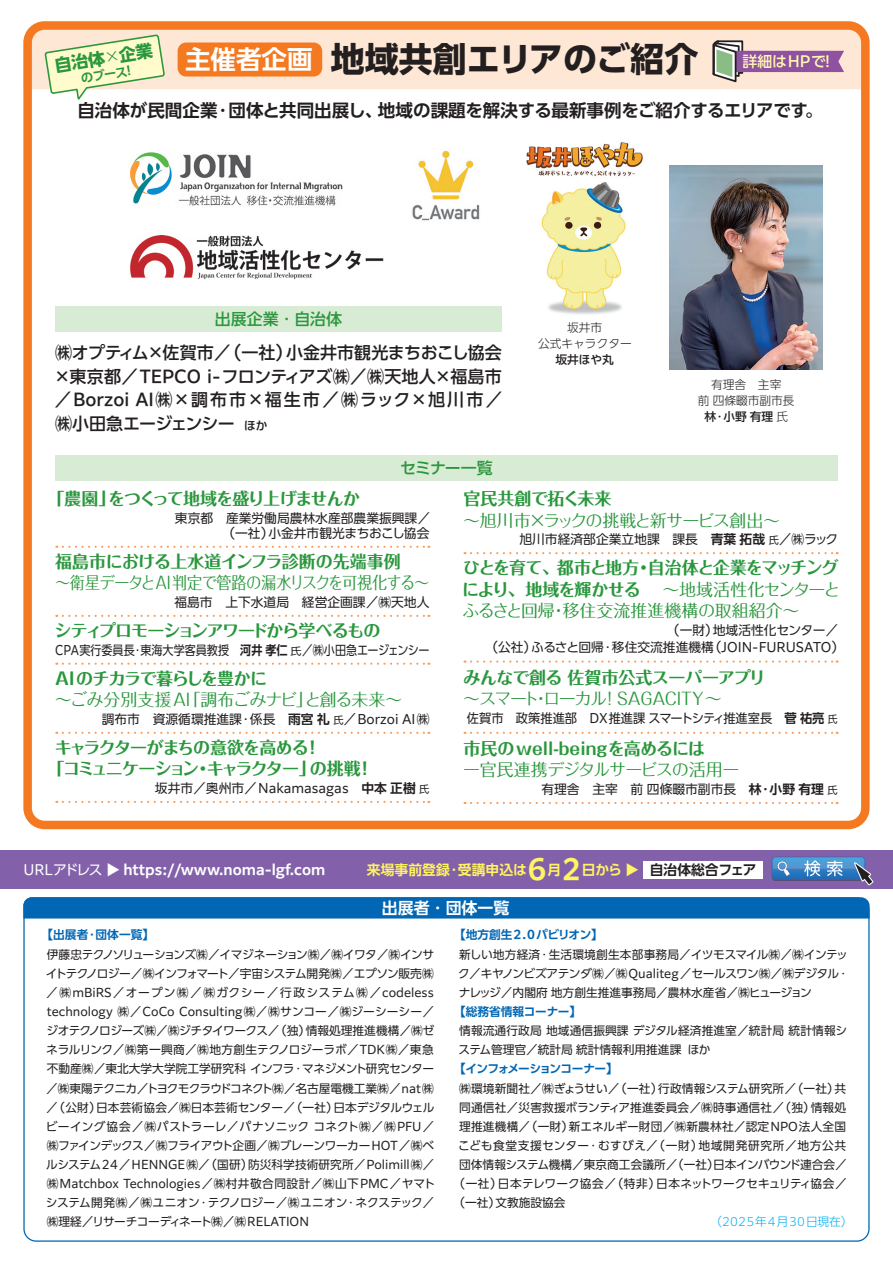
<style>
.page{position:relative;width:893px;height:1263px;background:#fff}
.page>*{position:absolute;margin:0;border:0;box-sizing:border-box;transform-origin:0 0}
.t1{font:700 34.05px "PUD Shin Go Pr 6 N";color:#231f20}
.t2{font:700 17.55px "PUD Shin Go Pr 6 N De";color:#231f20}
.t3{font:500 16.95px/23.4px "PUD Shin Go Pr 6 N";color:#231f20;text-align:justify}
.t4{font:700 16.95px/21.3px "Folk Pro";letter-spacing:-.05em;color:#2a973d}
.t5{font:16.95px/21.3px "Folk Pro";color:#2a973d}
.t6{font:16.95px "Folk Pro";letter-spacing:-.025em;color:#2a973d}
.t7{font:700 16.95px/21.3px "Folk Pro";letter-spacing:-.07em;color:#2a973d}
.t8{font:16.95px "Folk Pro";letter-spacing:-.025em;color:#2a973d;scale:.89 1}
.t9{font:700 16.95px "Folk Pro";letter-spacing:-.01em;color:#2a973d}
.t10{font:16.95px "Folk Pro";letter-spacing:-.045em;color:#2a973d}
.t11{font:700 16.95px "Folk Pro";color:#2a973d}
.t12{font:700 16.95px "Folk Pro";letter-spacing:-.03em;color:#2a973d}
.t13{font:700 16.95px "Folk Pro";letter-spacing:-.015em;color:#2a973d}
.t14{font:700 16.95px "PUD Shin Go Pr 6 N";color:#2a973d}
.t15{font:500 15.9px "PUD Shin Go Pr 6 N";color:#2a973d}
.t16{font:700 15.9px "PUD Shin Go Pr 6 N De";color:#fff}
.t17{font:500 14.85px "PUD Shin Go Pr 6 N";color:#fff8ae}
.t18{font:700 13.8px "PUD Shin Go Pr 6 N De";color:#fff}
.t19{font:700 13.8px "PUD Shin Go Pr 6 N De";color:#fff461}
.t20{font:12.75px/14.9px "PUD Shin Go Pr 6 N";color:#231f20;text-align:right}
.t21{font:12.75px "PUD Shin Go Pr 6 N";color:#231f20;scale:.87 1}
.t22{font:12.75px "PUD Shin Go Pr 6 N";color:#231f20;scale:.96 1}
.t23{font:700 12.3px "PUD Shin Go Pr 6 N De";color:#2a973d}
.t24{font:11.7px/19.2px "PUD Shin Go Pr 6 N";color:#231f20}
.t25{font:11.7px "PUD Shin Go Pr 6 N";letter-spacing:.055em;color:#231f20}
.t26{font:300 11.7px/15.9px "PUD Shin Go Pr 6 N";color:#231f20;text-align:center}
.t27{font:700 11.7px "PUD Shin Go Pr 6 N De";color:#0166b3}
.t28{font:700 11.7px "PUD Shin Go Pr 6 N De";letter-spacing:-.065em;color:#0166b3}
.t29{font:300 11.7px "PUD Shin Go Pr 6 N";letter-spacing:.02em;color:#00aeef}
.t30{font:700 11.7px "PUD Shin Go Pr 6 N De";letter-spacing:-.025em;color:#0166b3}
.t31{font:500 11.7px "PUD Shin Go Pr 6 N";color:#231f20}
.s1{font-weight:300}
.s2{font-family:"PUD Shin Go Pr 6 N De";font-size:25.5px;color:#fff}
.s3{font-size:11.7px}
.s4{font-weight:500}
.s5{font-family:"PUD Shin Go Pr 6 N De";font-weight:700}
.s6{font-size:10.2px}
.s7{font-family:"PUD Shin Go Pr 6 N";font-weight:400}
.s8{font-family:"PUD Shin Go Pr 6 N"}
.s9{font-size:27.6px}
.s10{color:#231f20}
</style>
<div class="page">
<div style="left:33px;top:31px;width:827px;height:58px;background:#fee7d4"></div>
<div style="left:23px;top:21px;width:847px;height:808px;border:9px solid #f47921;border-radius:17px"></div>
<svg style="left:23px;top:918px;width:847px;height:324px"></svg>
<div style="left:23px;top:897px;width:847px;height:21px;background:#0166b3"></div>
<div style="left:0;top:850px;width:893px;height:39px;background:#8361aa"></div>
<svg style="left:772px;top:857px;width:101px;height:28px"></svg>
<img style="left:526px;top:142px;width:117px;height:172px">
<svg style="left:63px;top:546px;width:366px;height:2px"></svg>
<svg style="left:63px;top:615px;width:366px;height:2px"></svg>
<svg style="left:63px;top:663px;width:366px;height:2px"></svg>
<svg style="left:63px;top:732px;width:366px;height:2px"></svg>
<svg style="left:63px;top:801px;width:366px;height:2px"></svg>
<div style="left:643px;top:861px;width:119px;height:17px;background:#fff"></div>
<svg style="left:465px;top:552px;width:373px;height:2px"></svg>
<svg style="left:465px;top:660px;width:373px;height:3px"></svg>
<svg style="left:465px;top:732px;width:373px;height:2px"></svg>
<svg style="left:465px;top:802px;width:373px;height:2px"></svg>
<div style="left:178px;top:43px;width:144px;height:34px;background:#f47921;border-radius:9px"></div>
<div style="left:55px;top:455px;width:783px;height:25px;background:#d8ebd4"></div>
<div style="left:55px;top:306px;width:447px;height:26px;background:#d8ebd4"></div>
<svg style="left:45px;top:34px;width:120px;height:66px;background:#f1f0cc"></svg>
<svg style="left:711px;top:39px;width:133px;height:45px;background:#c0a2b4"></svg>
<img style="left:130px;top:152px;width:212px;height:54px">
<img style="left:412px;top:150px;width:68px;height:71px">
<img style="left:130px;top:235px;width:254px;height:45px">
<img style="left:670px;top:166px;width:153px;height:204px">
<h3 class="t14" style="left:53px;top:56px;width:101px;rotate:-9deg">自治体<span class="s1">×</span>企業</h3>
<p class="t23" style="left:80px;top:72px;width:56px;rotate:-9deg">のブース！</p>
<h1 class="t1" style="left:185px;top:41px;width:515px"><span class="s2">主催者企画</span> 地域共創エリアのご紹介</h1>
<p class="t17" style="left:742px;top:53px;width:94px">詳細はHPで！</p>
<h2 class="t2" style="left:77px;top:101px;width:747px">自治体が民間企業・団体と共同出展し、地域の課題を解決する最新事例をご紹介するエリアです。</h2>
<h3 class="t15" style="left:215px;top:310px;width:129px">出展企業・自治体</h3>
<h3 class="t3" style="left:54px;top:342px;width:450px">㈱オプティム×佐賀市／（一社）小金井市観光まちおこし協会×東京都／TEPCO i-フロンティアズ㈱／㈱天地人×福島市／Borzoi AI㈱×調布市×福生市／㈱ラック×旭川市／㈱小田急エージェンシー <span class="s3">ほか</span></h3>
<h3 class="t15" style="left:400px;top:459px;width:94px">セミナー一覧</h3>
<p class="t26" style="left:538px;top:320px;width:95px">坂井市<br>公式キャラクター</p>
<p class="t31" style="left:555px;top:353px;width:60px">坂井ほや丸</p>
<p class="t26" style="left:698px;top:377px;width:98px">有理舎　主宰<br>前 四條畷市副市長<span class="s4">林・小野 有理</span>氏</p>
<h3 class="t4" style="left:47px;top:486px;width:314px">「農園」をつくって地域を盛り上げませんか</h3>
<p class="t20" style="left:175px;top:511px;width:257px">東京都　産業労働局農林水産部農業振興課／（一社）小金井市観光まちおこし協会</p>
<h3 class="t9" style="left:55px;top:547px;width:347px">福島市における上水道インフラ診断の先端事例</h3>
<h3 class="t8" style="left:55px;top:569px;width:422px">～衛星データとAI判定で管路の漏水リスクを可視化する～</h3>
<p class="t20" style="left:174px;top:595px;width:257px">福島市　上下水道局　経営企画課／㈱天地人</p>
<h3 class="t4" style="left:55px;top:618px;width:328px">シティプロモーションアワードから学べるもの</h3>
<p class="t21" style="left:55px;top:643px;width:432px">CPA実行委員長・東海大学客員教授　<span class="s5">河井 孝仁</span><span class="s6">氏</span>／㈱小田急エージェンシー</p>
<h3 class="t4" style="left:55px;top:666px;width:213px">AIのチカラで暮らしを豊かに</h3>
<h3 class="t6" style="left:55px;top:685px;width:349px">～ごみ分別支援AI「調布ごみナビ」と創る未来～</h3>
<p class="t20" style="left:102px;top:712px;width:329px">調布市　資源循環推進課・係長　<span class="s5">雨宮 礼</span><span class="s6">氏</span>／Borzoi AI㈱</p>
<h3 class="t7" style="left:47px;top:735px;width:322px;text-indent:7px">キャラクターがまちの意欲を高める!<br>「コミュニケーション・キャラクター」の挑戦 !</h3>
<p class="t20" style="left:155px;top:781px;width:276px">坂井市／奥州市／Nakamasagas　<span class="s5">中本 正樹</span><span class="s6">氏</span></p>
<h3 class="t13" style="left:463px;top:484px;width:150px">官民共創で拓く未来</h3>
<h3 class="t10" style="left:463px;top:506px;width:318px">～旭川市×ラックの挑戦と新サービス創出～</h3>
<p class="t20" style="left:519px;top:532px;width:320px">旭川市経済部企業立地課　課長　<span class="s5">青葉 拓哉</span><span class="s6">氏</span>／㈱ラック</p>
<h3 class="t4" style="left:462px;top:555px;width:378px">ひとを育て、都市と地方・自治体と企業をマッチングにより、地域を輝かせる</h3>
<h3 class="t5" style="left:462px;top:576px;width:380px;text-indent:200px">～地域活性化センターとふるさと回帰・移住交流推進機構の取組紹介～</h3>
<p class="t20" style="left:485px;top:622px;width:360px;line-height:17px;text-align:left;text-indent:182px">（一財）地域活性化センター／（公社）ふるさと回帰・移住交流推進機構（JOIN-FURUSATO）</p>
<h3 class="t12" style="left:463px;top:663px;width:304px">みんなで創る 佐賀市公式スーパーアプリ</h3>
<h3 class="t5" style="left:463px;top:686px;width:260px">～スマート・ローカル! SAGACITY～</h3>
<p class="t22" style="left:467px;top:711px;width:388px">佐賀市　政策推進部　DX推進課 スマートシティ推進室長　<span class="s5">菅 祐亮</span><span class="s6">氏</span></p>
<h3 class="t11" style="left:463px;top:734px;width:243px">市民のwell-beingを高めるには</h3>
<h3 class="t6" style="left:463px;top:756px;width:278px">ー官民連携デジタルサービスの活用ー</h3>
<p class="t20" style="left:541px;top:782px;width:298px">有理舎　主宰　前 四條畷市副市長　<span class="s5">林・小野 有理</span><span class="s6">氏</span></p>
<p class="t18" style="left:23px;top:862px;width:303px"><span class="s7">URLアドレス</span> <span class="s8">▶</span> https://www.noma-lgf.com</p>
<p class="t19" style="left:367px;top:862px;width:391px">来場事前登録・受講申込は<span class="s9">6</span>月<span class="s9">2</span>日から ▶ <span class="s10">自治体総合フェア</span></p>
<h3 class="t16" style="left:382px;top:899px;width:129px">出展者・団体一覧</h3>
<p class="t30" style="left:42px;top:928px;width:114px">【出展者・団体一覧】</p>
<p class="t24" style="left:46px;top:945px;width:391px">伊藤忠テクノソリューションズ㈱／イマジネーション㈱／㈱イワタ／㈱インサイトテクノロジー／㈱インフォマート／宇宙システム開発㈱／エプソン販売㈱／㈱mBiRS／オープン㈱／㈱ガクシー／行政システム㈱／codeless technology ㈱／CoCo Consulting㈱／㈱サンコー／㈱ジーシーシー／ジオテクノロジーズ㈱／㈱ジチタイワークス／（独）情報処理推進機構／㈱ゼネラルリンク／㈱第一興商／㈱地方創生テクノロジーラボ／TDK㈱／東急不動産㈱／東北大学大学院工学研究科 インフラ・マネジメント研究センター／㈱東陽テクニカ／トヨクモクラウドコネクト㈱／名古屋電機工業㈱／nat㈱／（公財）日本芸術協会／㈱日本芸術センター／（一社）日本デジタルウェルビーイング協会／㈱パストラーレ／パナソニック コネクト㈱／㈱PFU／㈱ファインデックス／㈱フライアウト企画／㈱ブレーンワーカーHOT／㈱ベルシステム24／HENNGE㈱／（国研）防災科学技術研究所／Polimill㈱／㈱Matchbox Technologies／㈱村井敬合同設計／㈱山下PMC／ヤマトシステム開発㈱／㈱ユニオン・テクノロジー／㈱ユニオン・ネクステック／㈱理経／リサーチコーディネート㈱／㈱RELATION</p>
<p class="t27" style="left:454px;top:928px;width:150px">【地方創生2.0パビリオン】</p>
<p class="t24" style="left:458px;top:945px;width:393px;text-align:justify">新しい地方経済・生活環境創生本部事務局／イツモスマイル㈱／㈱インテック／キヤノンビズアテンダ㈱／㈱Qualiteg／セールスワン㈱／㈱デジタル・ナレッジ／内閣府 地方創生推進事務局／農林水産省／㈱ヒュージョン</p>
<p class="t27" style="left:454px;top:1005px;width:128px">【総務省情報コーナー】</p>
<p class="t24" style="left:458px;top:1021px;width:390px">情報流通行政局 地域通信振興課 デジタル経済推進室／統計局 統計情報システム管理官／統計局 統計情報利用推進課 ほか</p>
<p class="t28" style="left:454px;top:1062px;width:165px">【インフォメーションコーナー】</p>
<p class="t24" style="left:459px;top:1079px;width:389px">㈱環境新聞社／㈱ぎょうせい／（一社）行政情報システム研究所／（一社）共</p>
<p class="t24" style="left:459px;top:1098px;width:388px">同通信社／災害救援ボランティア推進委員会／㈱時事通信社／（独）情報処</p>
<p class="t24" style="left:459px;top:1117px;width:388px">理推進機構／（一財）新エネルギー財団／㈱新農林社／認定NPO法人全国</p>
<p class="t25" style="left:458px;top:1139px;width:390px">こども食堂支援センター・むすびえ／（一財）地域開発研究所／地方公共</p>
<p class="t24" style="left:459px;top:1155px;width:389px">団体情報システム機構／東京商工会議所／（一社）日本インバウンド連合会／</p>
<p class="t24" style="left:453px;top:1174px;width:395px">（一社）日本テレワーク協会／（特非）日本ネットワークセキュリティ協会／</p>
<p class="t24" style="left:453px;top:1194px;width:114px">（一社）文教施設協会</p>
<p class="t29" style="left:710px;top:1213px;width:144px">（2025年4月30日現在）</p>
</div>
